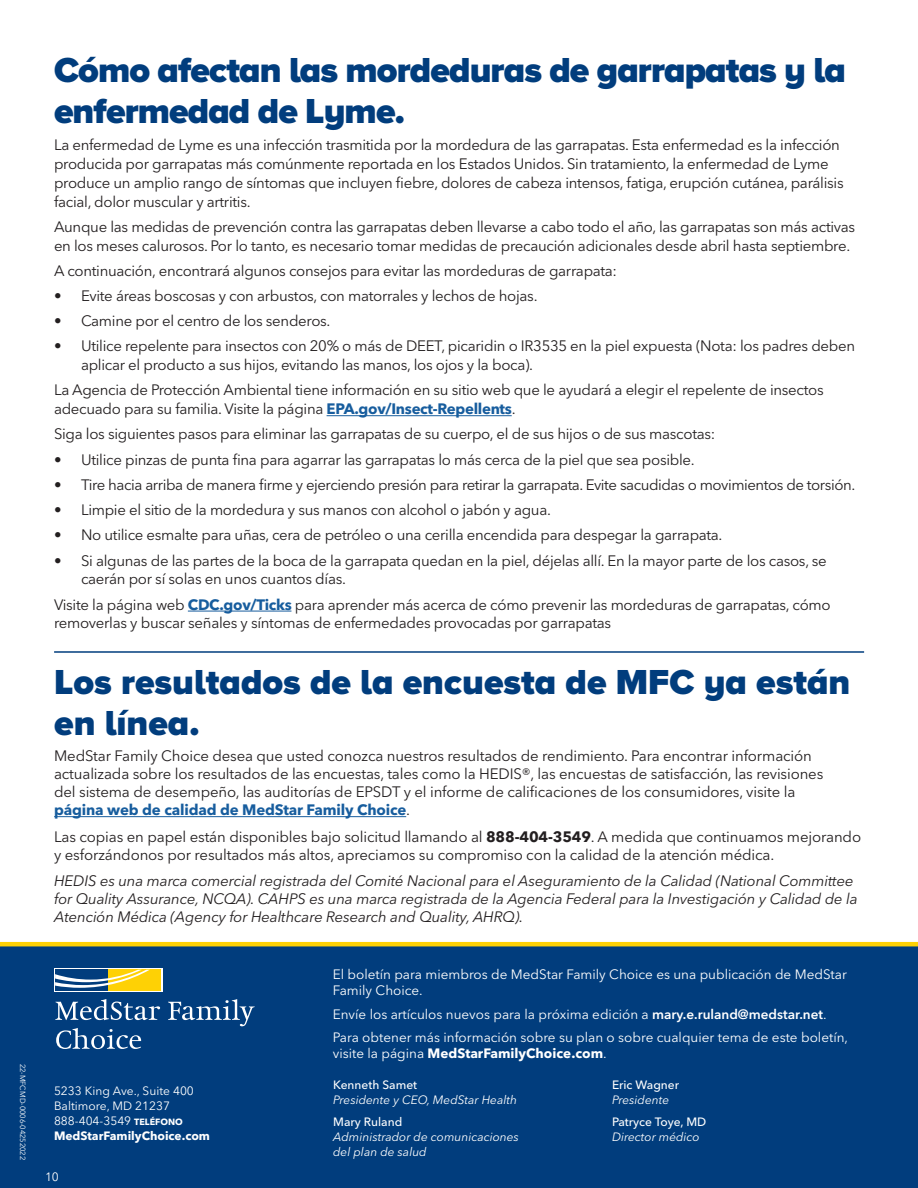
<style>
.page{position:relative;width:918px;height:1188px;background:#fff}
.page>*{position:absolute;margin:0;border:0;box-sizing:border-box;transform-origin:0 0}
.bodeebod{font:900 36px/40.5px "Proxima Nova A";letter-spacing:-.025em;color:#013d7d}
.headz{font:900 36px/40.5px "Proxima Nova A";color:#013d7d}
.body_demi{font:15px/18px "Avenir Next LT Pro";letter-spacing:-.02em;color:#231f20}
.bodeebod-2{font:15px/18.8px "Avenir Next LT Pro";letter-spacing:-.02em;color:#231f20}
.body_demi-2{font:italic 15px/18px "Avenir Next LT Pro";letter-spacing:-.01em;color:#231f20}
.bodeebod-3{font:13.5px/16.5px "Avenir Next LT Pro";color:#fff}
.bodeebod-4{font:italic 12px/15px "Avenir Next LT Pro";color:#fff}
.indent1{font:12px/15px "Avenir Next LT Pro";color:#fff}
.bodeebod-5{font:500 12px/15px "Avenir Next LT Pro";color:#fff}
.t1{font:700 12px "Avenir Next LT Pro";color:#fff}
.t2{font:7.5px "Avenir Next LT Pro";color:#fff}
.s1{font-weight:700;color:#175d9e}
.s2{font-weight:700}
.s3{font-weight:700;font-size:9px}
.s4{font-weight:600}
.s5{font-weight:500;font-style:normal}
.s6{font-weight:400;font-style:italic}
</style>
<div class="page">
<div style="left:0;top:942px;width:918px;height:246px;background:#013d7d"></div>
<hr style="left:327px;top:415px;width:185px;height:1px;background:#175d9e">
<hr style="left:188px;top:611px;width:103px;height:1px;background:#175d9e">
<hr style="left:54px;top:816px;width:352px;height:1px;background:#175d9e">
<hr style="left:54px;top:651px;width:810px;height:2px;background:#013d7d">
<svg style="left:56px;top:1028px;width:85px;height:21px;background:#3b699b"></svg>
<svg style="left:55px;top:999px;width:105px;height:21px;background:#426e9e"></svg>
<svg style="left:168px;top:999px;width:87px;height:27px;background:#336396"></svg>
<svg style="left:54px;top:969px;width:108px;height:23px"></svg>
<div style="left:108px;top:970px;width:53px;height:21px;background:#fed105"></div>
<div style="left:55px;top:970px;width:53px;height:21px;background:#013d7d"></div>
<svg style="left:55px;top:970px;width:94px;height:18px"></svg>
<p class="t2" style="left:27px;top:1064px;width:98px;rotate:90deg">22-MFCMD-0006-04252022</p>
<p class="bodeebod" style="left:54px;top:50px;width:793px">Cómo afectan las mordeduras de garrapatas y la enfermedad de Lyme.</p>
<p class="bodeebod-2" style="left:54px;top:136px;width:791px">La enfermedad de Lyme es una infección trasmitida por la mordedura de las garrapatas. Esta enfermedad es la infección producida por garrapatas más comúnmente reportada en los Estados Unidos. Sin tratamiento, la enfermedad de Lyme produce un amplio rango de síntomas que incluyen fiebre, dolores de cabeza intensos, fatiga, erupción cutánea, parálisis facial, dolor muscular y artritis.</p>
<p class="bodeebod-2" style="left:54px;top:217px;width:803px">Aunque las medidas de prevención contra las garrapatas deben llevarse a cabo todo el año, las garrapatas son más activas en los meses calurosos. Por lo tanto, es necesario tomar medidas de precaución adicionales desde abril hasta septiembre.</p>
<p class="bodeebod-2" style="left:54px;top:261px;width:565px">A continuación, encontrará algunos consejos para evitar las mordeduras de garrapata:</p>
<p class="body_demi" style="left:54px;top:287px;width:485px">• Evite áreas boscosas y con arbustos, con matorrales y lechos de hojas.</p>
<p class="body_demi" style="left:54px;top:312px;width:278px">• Camine por el centro de los senderos.</p>
<p class="body_demi" style="left:81px;top:337px;width:776px;line-height:18.8px;text-indent:-27px">• Utilice repelente para insectos con 20% o más de DEET, picaridin o IR3535 en la piel expuesta (Nota: los padres deben aplicar el producto a sus hijos, evitando las manos, los ojos y la boca).</p>
<p class="bodeebod-2" style="left:54px;top:381px;width:771px">La Agencia de Protección Ambiental tiene información en su sitio web que le ayudará a elegir el repelente de insectos adecuado para su familia. Visite la página <span class="s1">EPA.gov/Insect-Repellents</span>.</p>
<p class="bodeebod-2" style="left:54px;top:425px;width:663px">Siga los siguientes pasos para eliminar las garrapatas de su cuerpo, el de sus hijos o de sus mascotas:</p>
<p class="body_demi" style="left:54px;top:450px;width:642px">• Utilice pinzas de punta fina para agarrar las garrapatas lo más cerca de la piel que sea posible.</p>
<p class="body_demi" style="left:54px;top:476px;width:803px">• Tire hacia arriba de manera firme y ejerciendo presión para retirar la garrapata. Evite sacudidas o movimientos de torsión.</p>
<p class="body_demi" style="left:54px;top:501px;width:499px">• Limpie el sitio de la mordedura y sus manos con alcohol o jabón y agua.</p>
<p class="body_demi" style="left:54px;top:526px;width:670px">• No utilice esmalte para uñas, cera de petróleo o una cerilla encendida para despegar la garrapata.</p>
<p class="body_demi" style="left:81px;top:551px;width:747px;line-height:18.8px;text-indent:-27px">• Si algunas de las partes de la boca de la garrapata quedan en la piel, déjelas allí. En la mayor parte de los casos, se caerán por sí solas en unos cuantos días.</p>
<p class="bodeebod-2" style="left:54px;top:595px;width:778px">Visite la página web <span class="s1">CDC.gov/Ticks</span> para aprender más acerca de cómo prevenir las mordeduras de garrapatas, cómo removerlas y buscar señales y síntomas de enfermedades provocadas por garrapatas</p>
<p class="headz" style="left:54px;top:662px;width:798px">Los resultados de la encuesta de MFC ya están en línea.</p>
<p class="body_demi" style="left:54px;top:747px;width:771px">MedStar Family Choice desea que usted conozca nuestros resultados de rendimiento. Para encontrar información actualizada sobre los resultados de las encuestas, tales como la HEDIS®, las encuestas de satisfacción, las revisiones del sistema de desempeño, las auditorías de EPSDT y el informe de calificaciones de los consumidores, visite la <span class="s1">página web de calidad de MedStar Family Choice</span>.</p>
<p class="body_demi" style="left:54px;top:828px;width:809px">Las copias en papel están disponibles bajo solicitud llamando al <span class="s2">888-404-3549</span>. A medida que continuamos mejorando y esforzándonos por resultados más altos, apreciamos su compromiso con la calidad de la atención médica.</p>
<p class="body_demi-2" style="left:54px;top:872px;width:805px">HEDIS es una marca comercial registrada del Comité Nacional para el Aseguramiento de la Calidad (National Committee for Quality Assurance, NCQA). CAHPS es una marca registrada de la Agencia Federal para la Investigación y Calidad de la<br>Atención Médica (Agency for Healthcare Research and Quality, AHRQ).</p>
<p class="indent1" style="left:54px;top:1083px;width:141px">5233 King Ave., Suite 400<br>Baltimore, MD 21237<br>888-404-3549 <span class="s3">TELÉFONO</span></p>
<p class="t1" style="left:54px;top:1128px;width:158px">MedStarFamilyChoice.com</p>
<p class="indent1" style="left:45px;top:1169px;width:15px">10</p>
<p class="bodeebod-3" style="left:333px;top:966px;width:516px">El boletín para miembros de MedStar Family Choice es una publicación de MedStar<br>Family Choice.</p>
<p class="bodeebod-3" style="left:333px;top:1006px;width:495px">Envíe los artículos nuevos para la próxima edición a <span class="s4">mary.e.ruland@medstar.net</span>.</p>
<p class="bodeebod-3" style="left:333px;top:1029px;width:517px">Para obtener más información sobre su plan o sobre cualquier tema de este boletín, visite la página <span class="s2">MedStarFamilyChoice.com</span>.</p>
<p class="bodeebod-4" style="left:333px;top:1077px;width:185px"><span class="s5">Kenneth Samet<br></span>Presidente y CEO, MedStar Health</p>
<p class="bodeebod-4" style="left:333px;top:1114px;width:187px"><span class="s5">Mary Ruland<br></span>Administrador de comunicaciones del plan de salud</p>
<p class="bodeebod-5" style="left:612px;top:1077px;width:69px">Eric Wagner<br><span class="s6">Presidente</span></p>
<p class="bodeebod-5" style="left:612px;top:1114px;width:96px">Patryce Toye, MD<br><span class="s6">Director médico</span></p>
</div>
